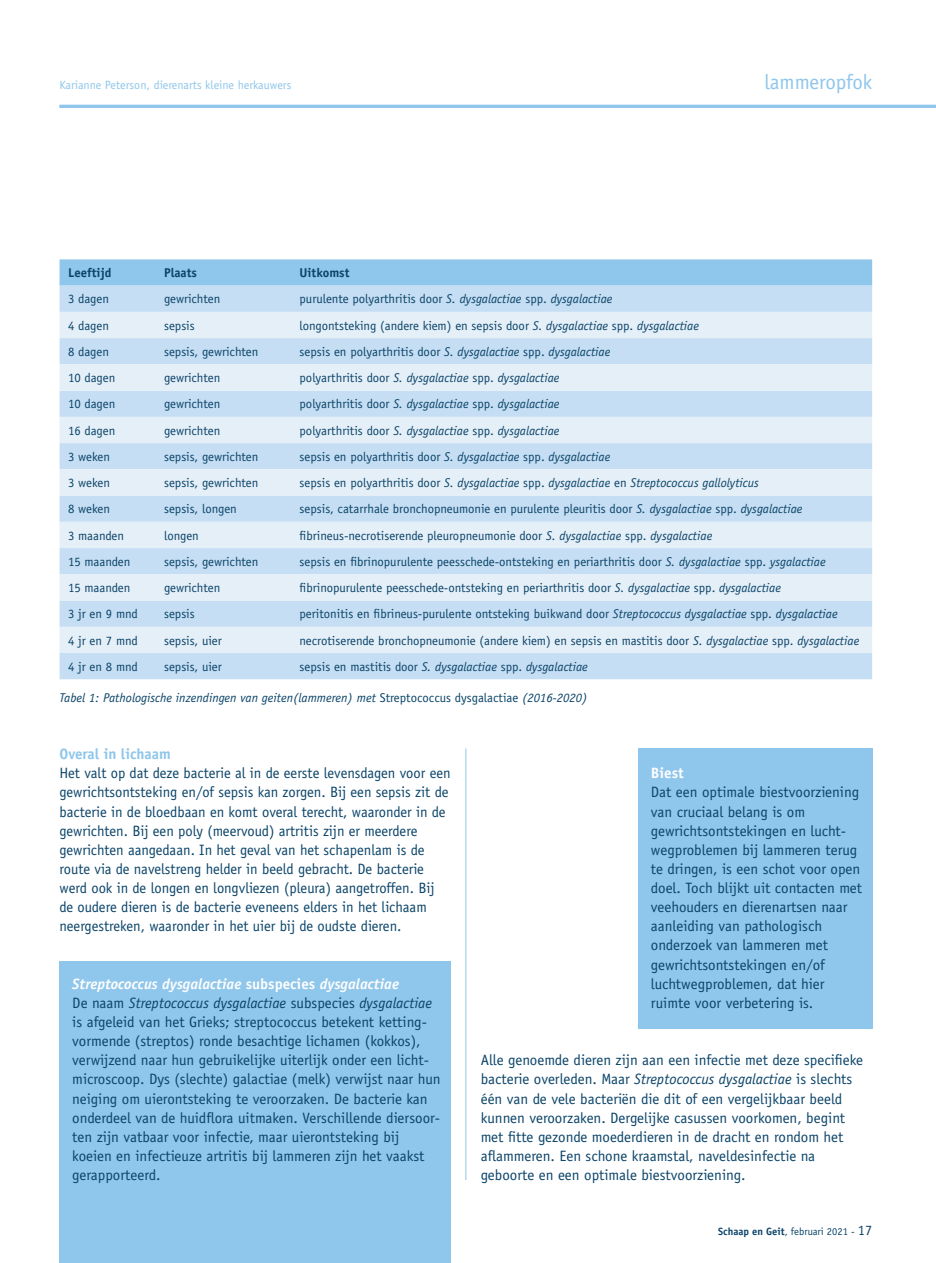
<style>
.page{position:relative;width:936px;height:1263px;background:#fff}
.page>*{position:absolute;margin:0;border:0;box-sizing:border-box;transform-origin:0 0}
.t1{font:21px "Officina Sans Std";color:#8fc6eb}
.t2{font:15px/19.2px "Officina Sans Std";color:#0b4469}
.t3{font:700 15px "Officina Sans Std";color:#8fc6eb}
.t4{font:700 15px "Officina Sans Std";color:#fdfdfd}
.t5{font:12.75px "Officina Sans Std";color:#0b4469}
.t6{font:italic 12.75px "Officina Sans Std";color:#0b4469}
.t7{font:700 12.75px "Officina Sans Std";color:#0b4469}
.t8{font:12px "Officina Sans Std";color:#8fc6eb}
.t9{font:10.5px "Officina Sans Std";color:#0b4469}
.s1{font-style:italic}
.s2{font-style:normal}
.s3{font-weight:700;font-style:italic;color:#fdfdfd}
.s4{font-weight:700;color:#fdfdfd}
.s5{font-weight:700}
.s6{font-size:14.25px}
</style>
<div class="page">
<hr style="left:465px;top:748px;width:1px;height:432px;background:#8fc6eb">
<hr style="left:60px;top:105px;width:875px;height:3px;background:#8fc6eb">
<svg style="left:60px;top:259px;width:812px;height:27px;background:#92c7eb"></svg>
<div style="left:60px;top:286px;width:812px;height:393px;background:#c5def3"></div>
<svg style="left:60px;top:312px;width:812px;height:341px;background:#d6e7f5"></svg>
<div style="left:60px;top:961px;width:391px;height:302px;background:#8fc6eb"></div>
<div style="left:638px;top:748px;width:234px;height:281px;background:#8fc6eb"></div>
<p class="t8" style="left:60px;top:78px;width:233px">Karianne Peterson, dierenarts kleine herkauwers</p>
<h1 class="t1" style="left:764px;top:70px;width:109px">lammeropfok</h1>
<p class="t7" style="left:68px;top:265px;width:45px">Leeftijd</p>
<p class="t7" style="left:164px;top:265px;width:34px">Plaats</p>
<p class="t7" style="left:299px;top:265px;width:51px">Uitkomst</p>
<p class="t5" style="left:68px;top:292px;width:42px">3 dagen</p>
<p class="t5" style="left:164px;top:292px;width:58px">gewrichten</p>
<p class="t5" style="left:299px;top:292px;width:314px">purulente polyarthritis door <span class="s1">S. dysgalactiae</span> spp. <span class="s1">dysgalactiae</span></p>
<p class="t5" style="left:68px;top:318px;width:42px">4 dagen</p>
<p class="t5" style="left:164px;top:318px;width:32px">sepsis</p>
<p class="t5" style="left:299px;top:318px;width:401px">longontsteking (andere kiem) en sepsis door <span class="s1">S. dysgalactiae</span> spp. <span class="s1">dysgalactiae</span></p>
<p class="t5" style="left:68px;top:344px;width:42px">8 dagen</p>
<p class="t5" style="left:164px;top:344px;width:96px">sepsis, gewrichten</p>
<p class="t5" style="left:299px;top:344px;width:312px">sepsis en polyarthritis door <span class="s1">S. dysgalactiae</span> spp. <span class="s1">dysgalactiae</span></p>
<p class="t5" style="left:68px;top:370px;width:49px">10 dagen</p>
<p class="t5" style="left:164px;top:370px;width:58px">gewrichten</p>
<p class="t6" style="left:299px;top:370px;width:261px"><span class="s2">polyarthritis door</span> S. dysgalactiae <span class="s2">spp.</span> dysgalactiae</p>
<p class="t5" style="left:68px;top:397px;width:49px">10 dagen</p>
<p class="t5" style="left:164px;top:397px;width:58px">gewrichten</p>
<p class="t6" style="left:299px;top:397px;width:261px"><span class="s2">polyarthritis door</span> S. dysgalactiae <span class="s2">spp.</span> dysgalactiae</p>
<p class="t5" style="left:68px;top:423px;width:49px">16 dagen</p>
<p class="t5" style="left:164px;top:423px;width:58px">gewrichten</p>
<p class="t6" style="left:299px;top:423px;width:261px"><span class="s2">polyarthritis door</span> S. dysgalactiae <span class="s2">spp.</span> dysgalactiae</p>
<p class="t5" style="left:68px;top:449px;width:44px">3 weken</p>
<p class="t5" style="left:164px;top:449px;width:96px">sepsis, gewrichten</p>
<p class="t5" style="left:299px;top:449px;width:312px">sepsis en polyarthritis door <span class="s1">S. dysgalactiae</span> spp. <span class="s1">dysgalactiae</span></p>
<p class="t5" style="left:68px;top:475px;width:44px">3 weken</p>
<p class="t5" style="left:164px;top:475px;width:96px">sepsis, gewrichten</p>
<p class="t6" style="left:299px;top:475px;width:461px"><span class="s2">sepsis en polyarthritis door</span> S. dysgalactiae <span class="s2">spp.</span> dysgalactiae <span class="s2">en</span> Streptococcus gallolyticus</p>
<p class="t5" style="left:68px;top:501px;width:44px">8 weken</p>
<p class="t5" style="left:164px;top:501px;width:74px">sepsis, longen</p>
<p class="t5" style="left:299px;top:501px;width:504px">sepsis, catarrhale bronchopneumonie en purulente pleuritis door <span class="s1">S. dysgalactiae</span> spp. <span class="s1">dysgalactiae</span></p>
<p class="t5" style="left:68px;top:528px;width:57px">3 maanden</p>
<p class="t5" style="left:164px;top:528px;width:36px">longen</p>
<p class="t5" style="left:299px;top:528px;width:414px">fibrineus-necrotiserende pleuropneumonie door <span class="s1">S. dysgalactiae</span> spp. <span class="s1">dysgalactiae</span></p>
<p class="t5" style="left:68px;top:554px;width:64px">15 maanden</p>
<p class="t5" style="left:164px;top:554px;width:96px">sepsis, gewrichten</p>
<p class="t5" style="left:299px;top:554px;width:527px">sepsis en fibrinopurulente peesschede-ontsteking en periarthritis door <span class="s1">S. dysgalactiae</span> spp. <span class="s1">ysgalactiae</span></p>
<p class="t5" style="left:68px;top:580px;width:64px">15 maanden</p>
<p class="t5" style="left:164px;top:580px;width:58px">gewrichten</p>
<p class="t5" style="left:299px;top:580px;width:483px">fibrinopurulente peesschede-ontsteking en periarthritis door <span class="s1">S. dysgalactiae</span> spp. <span class="s1">dysgalactiae</span></p>
<p class="t5" style="left:68px;top:606px;width:71px">3 jr en 9 mnd</p>
<p class="t5" style="left:164px;top:606px;width:32px">sepsis</p>
<p class="t5" style="left:299px;top:606px;width:539px">peritonitis en fibrineus-purulente ontsteking buikwand door <span class="s1">Streptococcus dysgalactiae</span> spp. <span class="s1">dysgalactiae</span></p>
<p class="t5" style="left:68px;top:633px;width:71px">4 jr en 7 mnd</p>
<p class="t5" style="left:164px;top:633px;width:59px">sepsis, uier</p>
<p class="t5" style="left:299px;top:633px;width:561px">necrotiserende bronchopneumonie (andere kiem) en sepsis en mastitis door <span class="s1">S. dysgalactiae</span> spp. <span class="s1">dysgalactiae</span></p>
<p class="t5" style="left:68px;top:659px;width:71px">4 jr en 8 mnd</p>
<p class="t5" style="left:164px;top:659px;width:59px">sepsis, uier</p>
<p class="t6" style="left:299px;top:659px;width:290px"><span class="s2">sepsis en mastitis door</span> S. dysgalactiae <span class="s2">spp.</span> dysgalactiae</p>
<p class="t6" style="left:60px;top:690px;width:529px">Tabel 1: Pathologische inzendingen van geiten(lammeren) met <span class="s2">Streptococcus dysgalactiae</span> (2016-2020)</p>
<p class="t3" style="left:60px;top:745px;width:113px">Overal in lichaam</p>
<p class="t2" style="left:60px;top:763px;width:393px">Het valt op dat deze bacterie al in de eerste levensdagen voor een gewrichtsontsteking en/of sepsis kan zorgen. Bij een sepsis zit de bacterie in de bloedbaan en komt overal terecht, waaronder in de gewrichten. Bij een poly (meervoud) artritis zijn er meerdere gewrichten aangedaan. In het geval van het schapenlam is de route via de navelstreng helder in beeld gebracht. De bacterie werd ook in de longen en longvliezen (pleura) aangetroffen. Bij de oudere dieren is de bacterie eveneens elders in het lichaam neergestreken, waaronder in het uier bij de oudste dieren.</p>
<p class="t2" style="left:72px;top:974px;width:370px"><span class="s3">Streptococcus dysgalactiae</span> <span class="s4">subspecies</span> <span class="s3">dysgalactiae<br></span>De naam <span class="s1">Streptococcus dysgalactiae</span> subspecies <span class="s1">dysgalactiae </span>is afgeleid van het Grieks; streptococcus betekent ketting&shy;vormende (streptos) ronde besachtige lichamen (kokkos), verwijzend naar hun gebruikelijke uiterlijk onder een licht&shy;microscoop. Dys (slechte) galactiae (melk) verwijst naar hun neiging om uierontsteking te veroorzaken. De bacterie kan onderdeel van de huidflora uitmaken. Verschillende diersoor&shy;ten zijn vatbaar voor infectie, maar uierontsteking bij koeien en infectieuze artritis bij lammeren zijn het vaakst gerapporteerd.</p>
<p class="t4" style="left:651px;top:764px;width:34px">Biest</p>
<p class="t2" style="left:651px;top:783px;width:213px">Dat een optimale biestvoorziening van cruciaal belang is om gewrichtsontstekingen en lucht&shy;wegproblemen bij lammeren terug te dringen, is een schot voor open doel. Toch blijkt uit contacten met veehouders en dierenartsen naar aanleiding van pathologisch onderzoek van lammeren met gewrichtsontstekingen en/of luchtwegproblemen, dat hier ruimte voor verbetering is.</p>
<p class="t2" style="left:480px;top:1050px;width:384px">Alle genoemde dieren zijn aan een infectie met deze specifieke bacterie overleden. Maar <span class="s1">Streptococcus dysgalactiae</span> is slechts één van de vele bacteriën die dit of een vergelijkbaar beeld kunnen veroorzaken. Dergelijke casussen voorkomen, begint met fitte gezonde moederdieren in de dracht en rondom het aflammeren. Een schone kraamstal, naveldesinfectie na geboorte en een optimale biestvoorziening.</p>
<p class="t9" style="left:718px;top:1225px;width:155px"><span class="s5">Schaap en Geit</span>, februari 2021 - <span class="s6">17</span></p>
</div>
